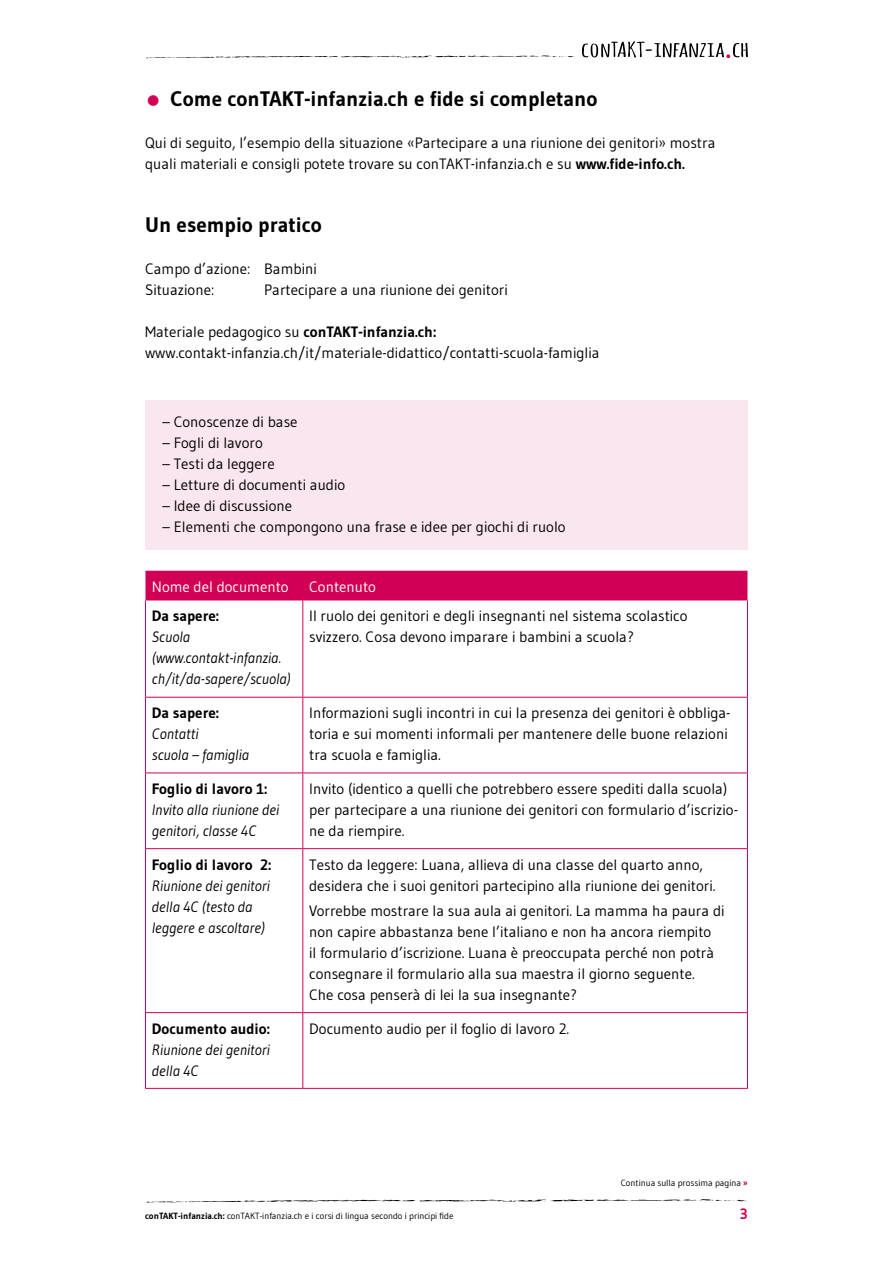
<style>
.page{position:relative;width:893px;height:1263px;background:#fff}
.page>*{position:absolute;margin:0;border:0;box-sizing:border-box;transform-origin:0 0}
.t1{font:700 21px "Gudea";color:#000}
.t2{font:15px/21px "Gudea";color:#000}
.t3{font:italic 15px/21px "Gudea";color:#000}
.t4{font:700 15px "Gudea";color:#000}
.t5{font:15px "Gudea";color:#fff}
.t6{font:700 15px "Gudea";color:#d20054}
.t7{font:9px "Gudea";color:#000}
.s1{font-size:35.7px;color:#d20054}
.s2{font-weight:700}
.s3{font-weight:700;color:#d20054}
</style>
<div class="page">
<svg style="left:145px;top:1199px;width:603px;height:4px"></svg>
<svg style="left:146px;top:55px;width:429px;height:3px"></svg>
<svg style="left:582px;top:41px;width:166px;height:17px"></svg>
<div style="left:145px;top:400px;width:602px;height:149px;background:#fae6ee"></div>
<div style="left:145px;top:571px;width:602px;height:29px;background:#d20054"></div>
<hr style="left:145px;top:600px;width:1px;height:97px;background:#d20054">
<hr style="left:145px;top:697px;width:1px;height:75px;background:#d20054">
<hr style="left:145px;top:773px;width:1px;height:75px;background:#d20054">
<hr style="left:145px;top:849px;width:1px;height:163px;background:#d20054">
<hr style="left:145px;top:1013px;width:1px;height:75px;background:#d20054">
<hr style="left:145px;top:848px;width:158px;height:1px;background:#d20054">
<hr style="left:303px;top:848px;width:445px;height:1px;background:#d20054">
<hr style="left:302px;top:600px;width:1px;height:97px;background:#d20054">
<hr style="left:747px;top:600px;width:1px;height:97px;background:#d20054">
<hr style="left:302px;top:697px;width:1px;height:75px;background:#d20054">
<hr style="left:747px;top:697px;width:1px;height:75px;background:#d20054">
<hr style="left:302px;top:773px;width:1px;height:75px;background:#d20054">
<hr style="left:747px;top:773px;width:1px;height:75px;background:#d20054">
<hr style="left:302px;top:849px;width:1px;height:163px;background:#d20054">
<hr style="left:747px;top:849px;width:1px;height:163px;background:#d20054">
<hr style="left:302px;top:1013px;width:1px;height:75px;background:#d20054">
<hr style="left:747px;top:1013px;width:1px;height:75px;background:#d20054">
<hr style="left:145px;top:697px;width:158px;height:1px;background:#d20054">
<hr style="left:303px;top:697px;width:445px;height:1px;background:#d20054">
<hr style="left:145px;top:772px;width:158px;height:1px;background:#d20054">
<hr style="left:303px;top:772px;width:445px;height:1px;background:#d20054">
<hr style="left:145px;top:1012px;width:158px;height:1px;background:#d20054">
<hr style="left:303px;top:1012px;width:445px;height:1px;background:#d20054">
<hr style="left:145px;top:1088px;width:158px;height:1px;background:#d20054">
<hr style="left:303px;top:1088px;width:445px;height:1px;background:#d20054">
<h1 class="t1" style="left:145px;top:86px;width:454px"><span class="s1">•</span> Come conTAKT-infanzia.ch e fide si completano</h1>
<p class="t2" style="left:145px;top:132px;width:572px">Qui di seguito, l’esempio della situazione «Partecipare a una riunione dei genitori» mostra quali materiali e consigli potete trovare su conTAKT-infanzia.ch e su <span class="s2">www.fide-info.ch.</span></p>
<h1 class="t1" style="left:145px;top:212px;width:178px">Un esempio pratico</h1>
<p class="t2" style="left:145px;top:258px;width:173px">Campo d’azione: Bambini<br>Situazione:</p>
<p class="t2" style="left:264px;top:279px;width:245px">Partecipare a una riunione dei genitori</p>
<p class="t2" style="left:145px;top:321px;width:456px">Materiale pedagogico su <span class="s2">conTAKT-infanzia.ch: </span>www.contakt-infanzia.ch/it/materiale-didattico/contatti-scuola-famiglia</p>
<p class="t2" style="left:162px;top:411px;width:137px">– Conoscenze di base</p>
<p class="t2" style="left:162px;top:432px;width:102px">– Fogli di lavoro</p>
<p class="t2" style="left:162px;top:453px;width:114px">– Testi da leggere</p>
<p class="t2" style="left:162px;top:474px;width:184px">– Letture di documenti audio</p>
<p class="t2" style="left:162px;top:495px;width:131px">– Idee di discussione</p>
<p class="t2" style="left:162px;top:516px;width:405px">– Elementi che compongono una frase e idee per giochi di ruolo</p>
<p class="t5" style="left:152px;top:577px;width:138px">Nome del documento</p>
<p class="t5" style="left:309px;top:577px;width:68px">Contenuto</p>
<p class="t4" style="left:152px;top:607px;width:69px">Da sapere:</p>
<p class="t3" style="left:152px;top:626px;width:140px">Scuola (www.contakt-infanzia. ch/it/da-sapere/scuola)</p>
<p class="t2" style="left:309px;top:605px;width:380px">Il ruolo dei genitori e degli insegnanti nel sistema scolastico svizzero. Cosa devono imparare i bambini a scuola?</p>
<p class="t4" style="left:152px;top:703px;width:69px">Da sapere:</p>
<p class="t3" style="left:152px;top:723px;width:99px">Contatti<br>scuola – famiglia</p>
<p class="t4" style="left:152px;top:779px;width:117px">Foglio di lavoro 1:</p>
<p class="t3" style="left:152px;top:799px;width:129px">Invito alla riunione dei genitori, classe 4C</p>
<p class="t4" style="left:152px;top:855px;width:121px">Foglio di lavoro 2:</p>
<p class="t3" style="left:152px;top:875px;width:120px">Riunione dei genitori della 4C (testo da leggere e ascoltare)</p>
<p class="t4" style="left:152px;top:1019px;width:120px">Documento audio:</p>
<p class="t3" style="left:152px;top:1038px;width:120px">Riunione dei genitori della 4C</p>
<p class="t2" style="left:309px;top:702px;width:423px">Informazioni sugli incontri in cui la presenza dei genitori è obbliga&shy;toria e sui momenti informali per mantenere delle buone relazioni tra scuola e famiglia.</p>
<p class="t2" style="left:309px;top:778px;width:430px">Invito (identico a quelli che potrebbero essere spediti dalla scuola) per partecipare a una riunione dei genitori con formulario d’iscrizio&shy;ne da riempire.</p>
<p class="t2" style="left:309px;top:854px;width:408px">Testo da leggere: Luana, allieva di una classe del quarto anno, desidera che i suoi genitori partecipino alla riunione dei genitori.</p>
<p class="t2" style="left:309px;top:900px;width:417px">Vorrebbe mostrare la sua aula ai genitori. La mamma ha paura di non capire abbastanza bene l’italiano e non ha ancora riempito<br>il formulario d’iscrizione. Luana è preoccupata perché non potrà consegnare il formulario alla sua maestra il giorno seguente.<br>Che cosa penserà di lei la sua insegnante?</p>
<p class="t2" style="left:309px;top:1017px;width:262px">Documento audio per il foglio di lavoro 2.</p>
<p class="t7" style="left:621px;top:1177px;width:129px">Continua sulla prossima pagina <span class="s3">»</span></p>
<p class="t7" style="left:145px;top:1210px;width:310px"><span class="s2">conTAKT-infanzia.ch:</span> conTAKT-infanzia.ch e i corsi di lingua secondo i principi fide</p>
<p class="t6" style="left:740px;top:1204px;width:9px">3</p>
</div>
